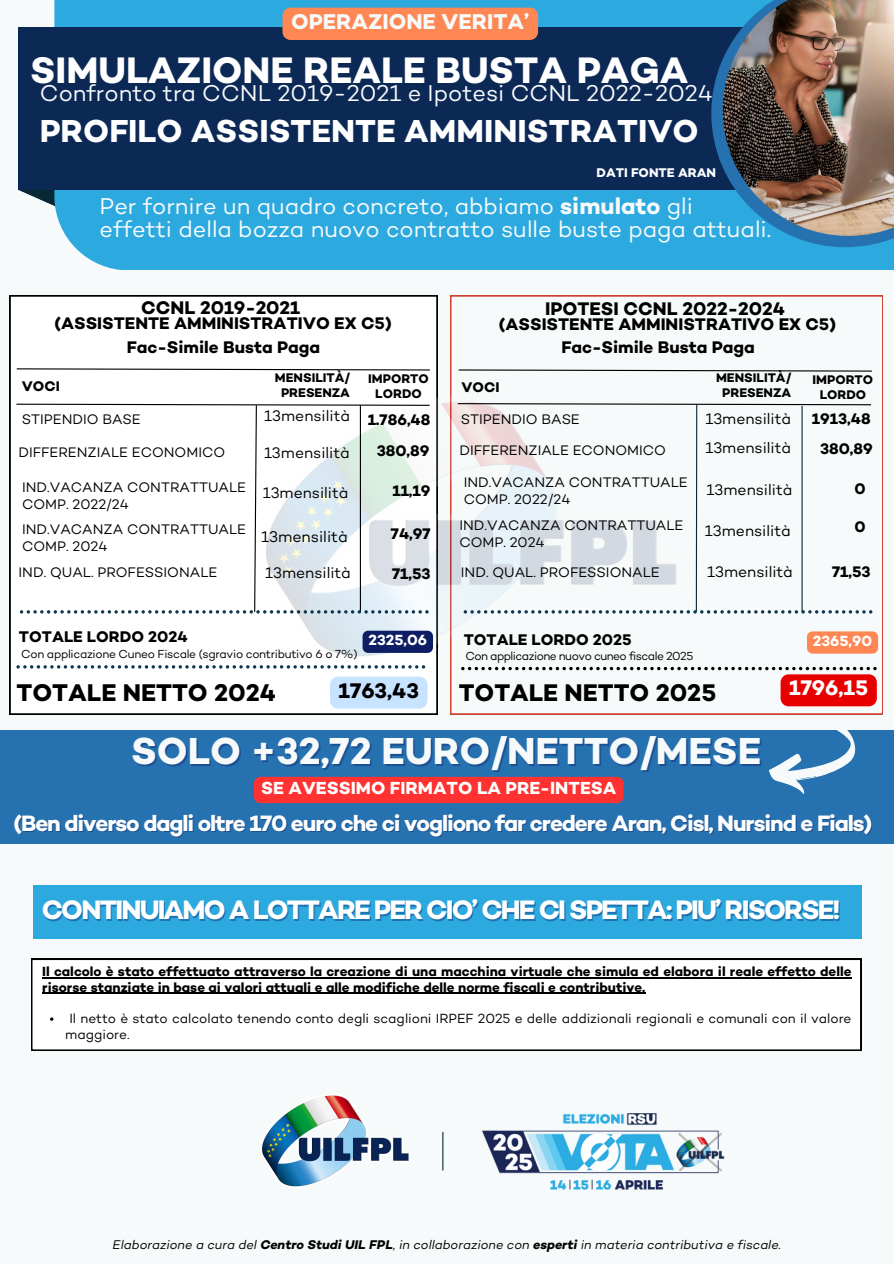
<style>
.page{position:relative;width:894px;height:1264px;background:#fff}
.page>*{position:absolute;margin:0;border:0;box-sizing:border-box;transform-origin:0 0}
.t1{font:700 38.25px "Campton";color:#f7fafa}
.t2{font:700 37.5px "Campton";color:#fff}
.t3{font:700 32.25px "Campton";color:#fff}
.t4{font:700 27.15px "Campton";letter-spacing:-.07em;color:#fff}
.t5{font:700 24.6px "Campton";color:#000}
.t6{font:700 24.45px "Campton";color:#000}
.t7{font:23.25px/22.5px "Campton";color:#f7fafa}
.t8{font:700 22.65px "Campton";letter-spacing:-.05em;color:#fff}
.t9{font:700 21.75px "Campton";color:#f7fafa}
.t10{font:700 21.6px "Campton";color:#000}
.t11{font:700 21.6px "Campton";color:#fff}
.t12{font:700 18.6px "Campton";color:#000}
.t13{font:700 17.7px "Campton";color:#fff}
.t14{font:700 17.1px "Campton";color:#000}
.t15{font:700 15.75px "Campton";color:#000}
.t16{font:15.75px "Campton";color:#000}
.t17{font:15.6px "Campton";color:#000}
.t18{font:700 15.6px "Campton";color:#000}
.t19{font:700 15px "Campton";color:#fff}
.t20{font:700 14.25px "Campton";color:#000}
.t21{font:14.1px/16.6px "Campton";color:#000}
.t22{font:700 13.5px/15.8px "Campton";color:#000}
.t23{font:13.5px/15.8px "Campton";color:#000}
.t24{font:italic 12.9px "Campton";color:#000}
.t25{font:700 12.9px "Campton";color:#fff}
.t26{font:700 12.75px/14.9px "Campton";color:#000;text-align:center}
.t27{font:11.85px "Campton";letter-spacing:-.025em;color:#000}
.t28{font:11.85px "Campton";letter-spacing:-.045em;color:#000}
.s1{font-weight:700}
</style>
<div class="page">
<div style="left:0;top:0;width:893px;height:1263px;background:#f7fafa"></div>
<svg style="left:19px;top:190px;width:35px;height:16px"></svg>
<div style="left:54px;top:0;width:839px;height:270px;background:#2caae0"></div>
<div style="left:18px;top:27px;width:875px;height:163px;background:#0c2956"></div>
<svg style="left:711px;top:0;width:182px;height:247px"></svg>
<svg style="left:450px;top:295px;width:432px;height:419px"></svg>
<svg style="left:10px;top:295px;width:427px;height:419px"></svg>
<img style="left:235px;top:373px;width:472px;height:292px">
<svg style="left:456px;top:402px;width:415px;height:4px"></svg>
<svg style="left:15px;top:403px;width:415px;height:210px"></svg>
<hr style="left:695px;top:404px;width:2px;height:208px;background:#072936">
<hr style="left:801px;top:406px;width:1px;height:206px;background:#072936">
<svg style="left:463px;top:610px;width:409px;height:3px"></svg>
<div style="left:282px;top:8px;width:256px;height:32px;background:#ff8753"></div>
<div style="left:362px;top:630px;width:71px;height:23px;background:#0e1e64;border-radius:6px"></div>
<div style="left:806px;top:631px;width:71px;height:22px;background:#ff8753;border-radius:6px"></div>
<div style="left:0;top:730px;width:893px;height:113px;background:#2672b0"></div>
<svg style="left:16px;top:665px;width:860px;height:138px"></svg>
<img style="left:722px;top:0;width:171px;height:236px">
<svg style="left:16px;top:368px;width:415px;height:3px"></svg>
<svg style="left:457px;top:369px;width:415px;height:3px"></svg>
<svg style="left:31px;top:958px;width:829px;height:92px"></svg>
<hr style="left:42px;top:976px;width:809px;height:2px;background:#000">
<hr style="left:42px;top:992px;width:603px;height:1px;background:#000">
<div style="left:33px;top:885px;width:828px;height:53px;background:#2caae0"></div>
<img style="left:262px;top:1095px;width:147px;height:92px">
<hr style="left:442px;top:1131px;width:1px;height:39px;background:#072936">
<img style="left:482px;top:1113px;width:243px;height:76px">
<p class="t9" style="left:291px;top:12px;width:239px">OPERAZIONE VERITA’</p>
<p class="t2" style="left:30px;top:54px;width:659px">SIMULAZIONE REALE BUSTA PAGA</p>
<h3 class="t7" style="left:40px;top:84px;width:674px">Confronto tra CCNL 2019-2021 e Ipotesi CCNL 2022-2024</h3>
<h3 class="t3" style="left:40px;top:117px;width:660px">PROFILO ASSISTENTE AMMINISTRATIVO</h3>
<p class="t25" style="left:596px;top:167px;width:121px">DATI FONTE ARAN</p>
<h5 class="t7" style="left:100px;top:197px;width:672px">Per fornire un quadro concreto, abbiamo <span class="s1">simulato</span> gli effetti della bozza nuovo contratto sulle buste paga attuali.</h5>
<p class="t12" style="left:141px;top:299px;width:160px">CCNL 2019-2021</p>
<p class="t14" style="left:54px;top:316px;width:338px">(ASSISTENTE AMMINISTRATIVO EX C5)</p>
<p class="t12" style="left:545px;top:300px;width:241px">IPOTESI CCNL 2022-2024</p>
<p class="t14" style="left:498px;top:317px;width:338px">(ASSISTENTE AMMINISTRATIVO EX C5)</p>
<p class="t14" style="left:127px;top:339px;width:195px">Fac-Simile Busta Paga</p>
<h2 class="t14" style="left:561px;top:340px;width:195px">Fac-Simile Busta Paga</h2>
<p class="t20" style="left:22px;top:380px;width:39px">VOCI</p>
<p class="t26" style="left:275px;top:372px;width:77px">MENSILITÀ/<br>PRESENZA</p>
<p class="t26" style="left:368px;top:373px;width:62px">IMPORTO</p>
<p class="t26" style="left:375px;top:388px;width:48px">LORDO</p>
<p class="t20" style="left:461px;top:381px;width:39px">VOCI</p>
<h1 class="t26" style="left:715px;top:372px;width:77px">MENSILITÀ/<br>PRESENZA</h1>
<p class="t26" style="left:812px;top:373px;width:62px">IMPORTO</p>
<p class="t26" style="left:819px;top:388px;width:48px">LORDO</p>
<h4 class="t17" style="left:264px;top:409px;width:87px">13mensilità</h4>
<p class="t21" style="left:22px;top:413px;width:120px">STIPENDIO BASE</p>
<p class="t18" style="left:367px;top:413px;width:64px">1.786,48</p>
<p class="t21" style="left:461px;top:413px;width:120px">STIPENDIO BASE</p>
<p class="t17" style="left:705px;top:411px;width:87px">13mensilità</p>
<p class="t18" style="left:811px;top:411px;width:60px">1913,48</p>
<p class="t21" style="left:18px;top:445px;width:208px">DIFFERENZIALE ECONOMICO</p>
<p class="t18" style="left:376px;top:444px;width:54px">380,89</p>
<h2 class="t17" style="left:264px;top:445px;width:87px">13mensilità</h2>
<p class="t21" style="left:459px;top:443px;width:208px">DIFFERENZIALE ECONOMICO</p>
<p class="t17" style="left:705px;top:440px;width:87px">13mensilità</p>
<p class="t18" style="left:819px;top:442px;width:54px">380,89</p>
<p class="t21" style="left:22px;top:480px;width:225px">IND.VACANZA CONTRATTUALE<br>COMP. 2022/24</p>
<p class="t17" style="left:263px;top:485px;width:87px">13mensilità</p>
<p class="t18" style="left:392px;top:484px;width:40px">11,19</p>
<p class="t16" style="left:261px;top:530px;width:88px">13mensilità</p>
<p class="t18" style="left:391px;top:526px;width:41px">74,97</p>
<p class="t21" style="left:22px;top:522px;width:225px">IND.VACANZA CONTRATTUALE<br>COMP. 2024</p>
<p class="t21" style="left:463px;top:475px;width:225px">IND.VACANZA CONTRATTUALE<br>COMP. 2022/24</p>
<p class="t17" style="left:706px;top:482px;width:87px">13mensilità</p>
<p class="t17" style="left:704px;top:523px;width:87px">13mensilità</p>
<p class="t18" style="left:854px;top:482px;width:13px">0</p>
<p class="t21" style="left:459px;top:518px;width:225px">IND.VACANZA CONTRATTUALE</p>
<h6 class="t18" style="left:854px;top:520px;width:13px">0</h6>
<p class="t21" style="left:459px;top:535px;width:87px">COMP. 2024</p>
<p class="t21" style="left:19px;top:565px;width:200px">IND. QUAL. PROFESSIONALE</p>
<p class="t17" style="left:265px;top:566px;width:87px">13mensilità</p>
<p class="t18" style="left:392px;top:567px;width:40px">71,53</p>
<p class="t21" style="left:461px;top:565px;width:200px">IND. QUAL. PROFESSIONALE</p>
<p class="t17" style="left:707px;top:565px;width:87px">13mensilità</p>
<p class="t18" style="left:831px;top:565px;width:40px">71,53</p>
<h4 class="t15" style="left:19px;top:630px;width:170px">TOTALE LORDO 2024</h4>
<p class="t19" style="left:368px;top:633px;width:60px">2325,06</p>
<p class="t15" style="left:463px;top:632px;width:169px">TOTALE LORDO 2025</p>
<h6 class="t19" style="left:812px;top:634px;width:61px">2365,90</h6>
<p class="t27" style="left:21px;top:648px;width:338px">Con applicazione Cuneo Fiscale (sgravio contributivo 6 o 7%)</p>
<p class="t28" style="left:465px;top:650px;width:229px">Con applicazione nuovo cuneo fiscale 2025</p>
<p class="t11" style="left:789px;top:678px;width:80px">1796,15</p>
<p class="t1" style="left:131px;top:735px;width:631px">SOLO +32,72 EURO/NETTO/MESE</p>
<p class="t13" style="left:261px;top:780px;width:357px">SE AVESSIMO FIRMATO LA PRE-INTESA</p>
<h5 class="t5" style="left:16px;top:682px;width:261px">TOTALE NETTO 2024</h5>
<p class="t10" style="left:338px;top:681px;width:82px">1763,43</p>
<p class="t6" style="left:458px;top:682px;width:259px">TOTALE NETTO 2025</p>
<p class="t8" style="left:13px;top:814px;width:860px">(Ben diverso dagli oltre 170 euro che ci vogliono far credere Aran, Cisl, Nursind e Fials)</p>
<p class="t4" style="left:42px;top:898px;width:800px">CONTINUIAMO A LOTTARE PER CIO’ CHE CI SPETTA: PIU’ RISORSE!</p>
<p class="t22" style="left:42px;top:964px;width:810px">Il calcolo è stato effettuato attraverso la creazione di una macchina virtuale che simula ed elabora il reale effetto delle risorse stanziate in base ai valori attuali e alle modifiche delle norme fiscali e contributive.</p>
<p class="t23" style="left:65px;top:1011px;width:787px;text-indent:4px">Il netto è stato calcolato tenendo conto degli scaglioni IRPEF 2025 e delle addizionali regionali e comunali con il valore maggiore.</p>
<p class="t24" style="left:112px;top:1238px;width:670px">Elaborazione a cura del <span class="s1">Centro Studi UIL FPL</span>, in collaborazione con <span class="s1">esperti</span> in materia contributiva e fiscale.</p>
</div>
